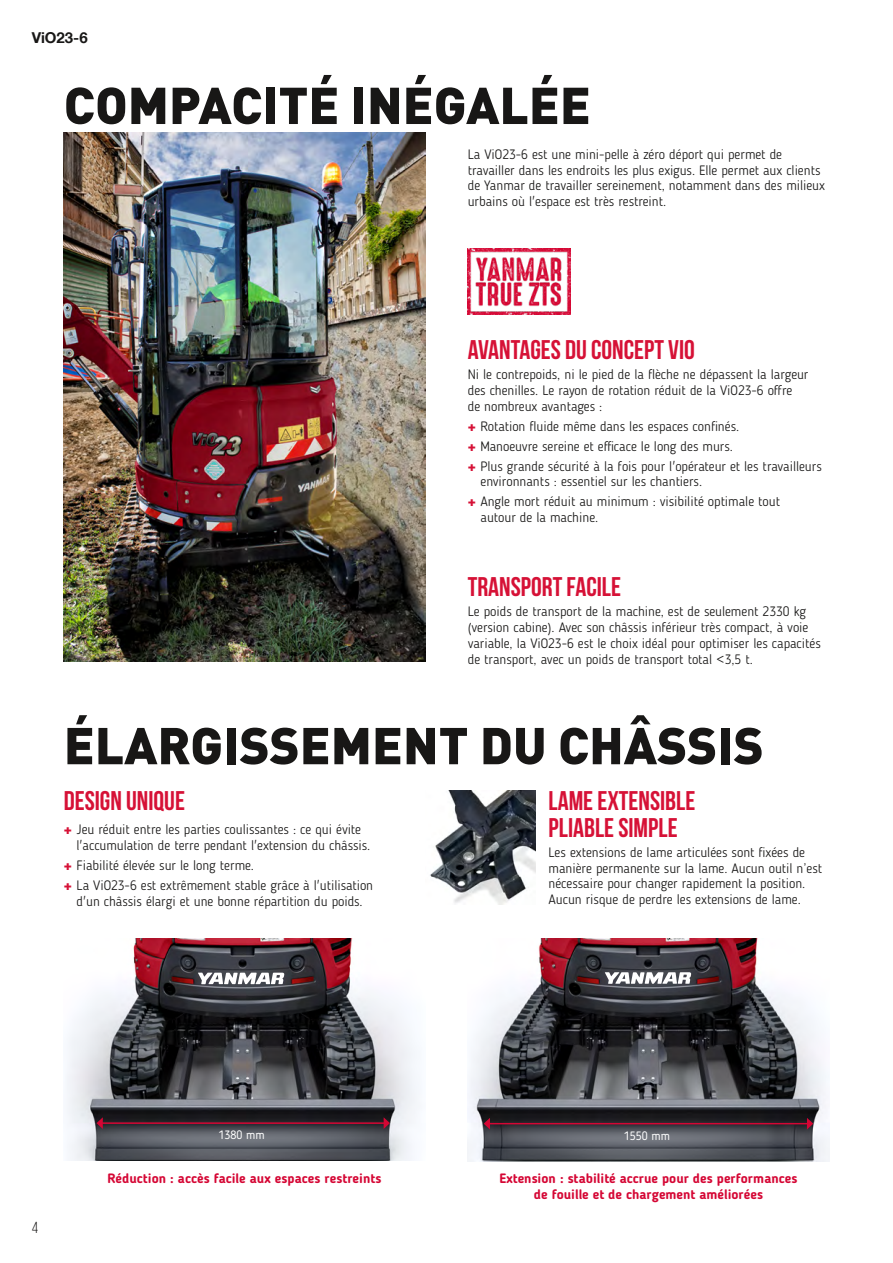
<style>
.page{position:relative;width:893px;height:1263px;background:#fff}
.page>*{position:absolute;margin:0;border:0;box-sizing:border-box;transform-origin:0 0}
.t1{font:900 51px "DINOT";color:#181716}
.t2{font:700 27px/27px "Bebas Neue";color:#d61136}
.t3{font:15.9px "Bebas Neue";color:#181716}
.t4{font:700 15px "Helvetica Neue LT Com";color:#181716}
.t5{font:300 13.5px/15.8px "Blogger Sans";color:#181716}
.t6{font:700 13.5px/15.8px "Blogger Sans";color:#d50634;text-align:center}
.t7{font:12px "Blogger Sans";color:#fff}
.s1{font-family:"Helvetica Neue LT Com";font-weight:900;color:#d61136}
</style>
<div class="page">
<img style="left:66px;top:938px;width:353px;height:223px">
<img style="left:468px;top:938px;width:361px;height:223px">
<hr style="left:102px;top:1122px;width:282px;height:2px;background:#d50634">
<svg style="left:97px;top:1117px;width:6px;height:12px"></svg>
<svg style="left:384px;top:1117px;width:6px;height:12px"></svg>
<hr style="left:489px;top:1123px;width:319px;height:1px;background:#d50634">
<svg style="left:484px;top:1118px;width:6px;height:11px"></svg>
<svg style="left:807px;top:1118px;width:6px;height:11px"></svg>
<svg style="left:198px;top:973px;width:86px;height:11px"></svg>
<svg style="left:605px;top:972px;width:86px;height:12px"></svg>
<img style="left:64px;top:133px;width:361px;height:529px">
<img style="left:430px;top:791px;width:106px;height:113px">
<img style="left:468px;top:249px;width:102px;height:66px">
<p class="t4" style="left:32px;top:28px;width:57px">ViO23-6</p>
<h1 class="t1" style="left:64px;top:71px;width:529px">COMPACITÉ INÉGALÉE</h1>
<p class="t5" style="left:468px;top:146px;width:359px">La ViO23-6 est une mini-pelle à zéro déport qui permet de travailler dans les endroits les plus exigus. Elle permet aux clients de Yanmar de travailler sereinement, notamment dans des milieux urbains où l'espace est très restreint.</p>
<h2 class="t2" style="left:468px;top:336px;width:229px">AVANTAGES DU CONCEPT ViO</h2>
<p class="t5" style="left:468px;top:366px;width:342px">Ni le contrepoids, ni le pied de la flèche ne dépassent la largeur des chenilles. Le rayon de rotation réduit de la ViO23-6 offre<br>de nombreux avantages :</p>
<p class="t5" style="left:468px;top:416px;width:356px;line-height:20px"><span class="s1">+</span> Rotation fluide même dans les espaces confinés.<br><span class="s1">+</span> Manoeuvre sereine et efficace le long des murs.<br><span class="s1">+</span> Plus grande sécurité à la fois pour l'opérateur et les travailleurs</p>
<p class="t5" style="left:468px;top:472px;width:314px;line-height:20px;text-indent:13px">environnants : essentiel sur les chantiers.<br><span class="s1">+</span> Angle mort réduit au minimum : visibilité optimale tout</p>
<p class="t5" style="left:480px;top:509px;width:119px">autour de la machine.</p>
<h2 class="t2" style="left:468px;top:573px;width:155px">TRANSPORT FACILE</h2>
<p class="t5" style="left:468px;top:604px;width:355px">Le poids de transport de la machine, est de seulement 2330 kg (version cabine). Avec son châssis inférieur très compact, à voie variable, la ViO23-6 est le choix idéal pour optimiser les capacités de transport, avec un poids de transport total &lt;3,5 t.</p>
<h1 class="t1" style="left:64px;top:712px;width:701px">ÉLARGISSEMENT DU CHÂSSIS</h1>
<h2 class="t2" style="left:64px;top:787px;width:123px">DESIGN UNIQUE</h2>
<p class="t5" style="left:77px;top:821px;width:295px;text-indent:-13px"><span class="s1">+</span> Jeu réduit entre les parties coulissantes : ce qui évite l'accumulation de terre pendant l'extension du châssis.</p>
<p class="t5" style="left:64px;top:855px;width:311px;line-height:20px"><span class="s1">+</span> Fiabilité élevée sur le long terme.<br><span class="s1">+</span> La ViO23-6 est extrêmement stable grâce à l'utilisation</p>
<p class="t5" style="left:77px;top:893px;width:288px">d'un châssis élargi et une bonne répartition du poids.</p>
<h2 class="t2" style="left:549px;top:787px;width:148px">LAME EXTENSIBLE<br>PLIABLE SIMPLE</h2>
<p class="t5" style="left:549px;top:844px;width:275px">Les extensions de lame articulées sont fixées de manière permanente sur la lame. Aucun outil n’est nécessaire pour changer rapidement la position.<br>Aucun risque de perdre les extensions de lame.</p>
<p class="t7" style="left:219px;top:1128px;width:48px">1380 mm</p>
<p class="t7" style="left:624px;top:1129px;width:48px">1550 mm</p>
<p class="t3" style="left:32px;top:1219px;width:8px">4</p>
<p class="t6" style="left:107px;top:1171px;width:276px">Réduction : accès facile aux espaces restreints</p>
<p class="t6" style="left:499px;top:1171px;width:300px">Extension : stabilité accrue pour des performances de fouille et de chargement améliorées</p>
</div>
